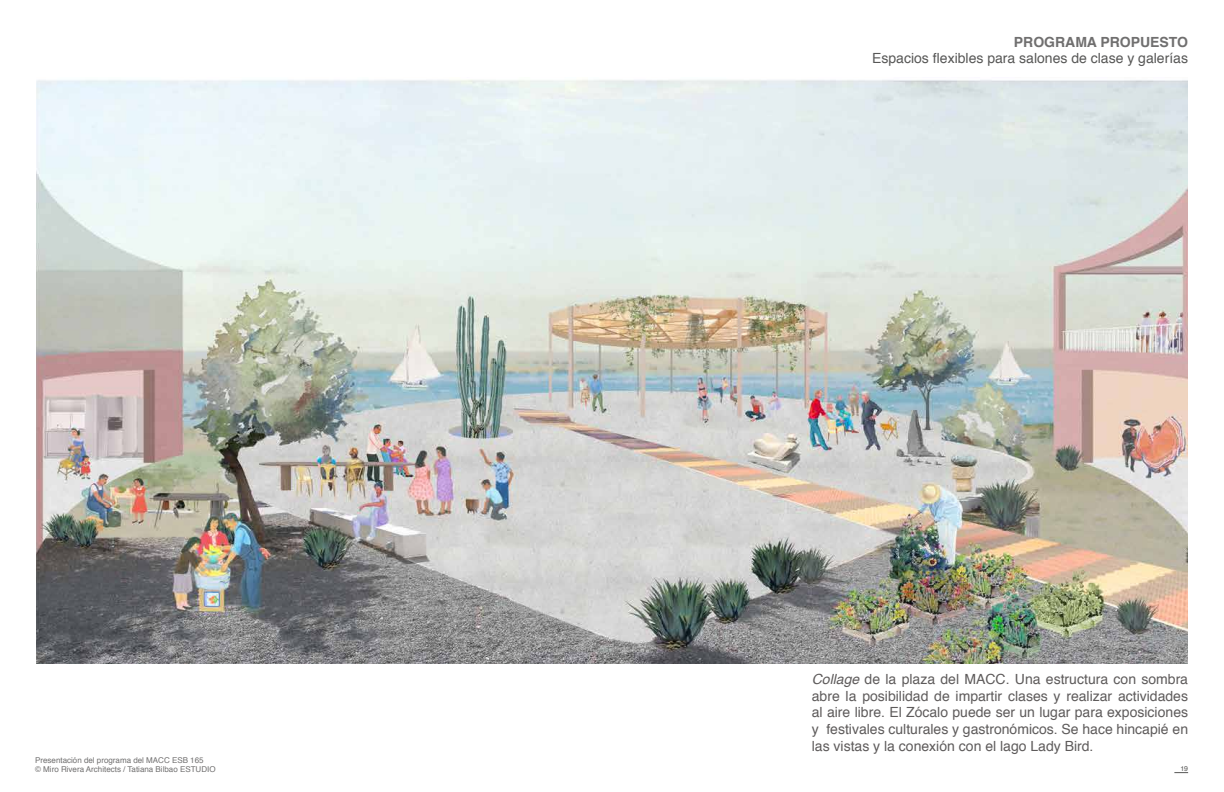
<style>
.page{position:relative;width:1224px;height:792px;background:#fff}
.page>*{position:absolute;margin:0;border:0;box-sizing:border-box;transform-origin:0 0}
.t1{font:14px/16.8px "Helvetica";color:#5e5b5b;text-align:justify}
.Page_Title{font:14px "Helvetica";color:#575756}
.Page_Title-2{font:700 14px "Helvetica";color:#706f6f}
.t2{font:8px "Helvetica";color:#706f6f}
.t3{font:7px "Helvetica";color:#575756}
.s1{font-style:italic}
</style>
<div class="page">
<svg style="left:1174px;top:772px;width:14px;height:1px"></svg>
<img style="left:36px;top:80px;width:1152px;height:583px">
<p class="t2" style="left:35px;top:754px;width:170px">Presentación del programa del MACC ESB 165</p>
<p class="t2" style="left:35px;top:763px;width:182px">© Miro Rivera Architects / Tatiana Bilbao ESTUDIO</p>
<p class="Page_Title-2" style="left:1014px;top:30px;width:176px">PROGRAMA PROPUESTO</p>
<p class="Page_Title" style="left:872px;top:48px;width:317px">Espacios flexibles para salones de clase y galerías</p>
<p class="t1" style="left:812px;top:671px;width:378px"><span class="s1">Collage</span> de la plaza del MACC. Una estructura con sombra abre la posibilidad de impartir clases y realizar actividades al aire libre. El Zócalo puede ser un lugar para exposiciones y festivales culturales y gastronómicos. Se hace hincapié en las vistas y la conexión con el lago Lady Bird.</p>
<p class="t3" style="left:1180px;top:764px;width:9px">19</p>
</div>
